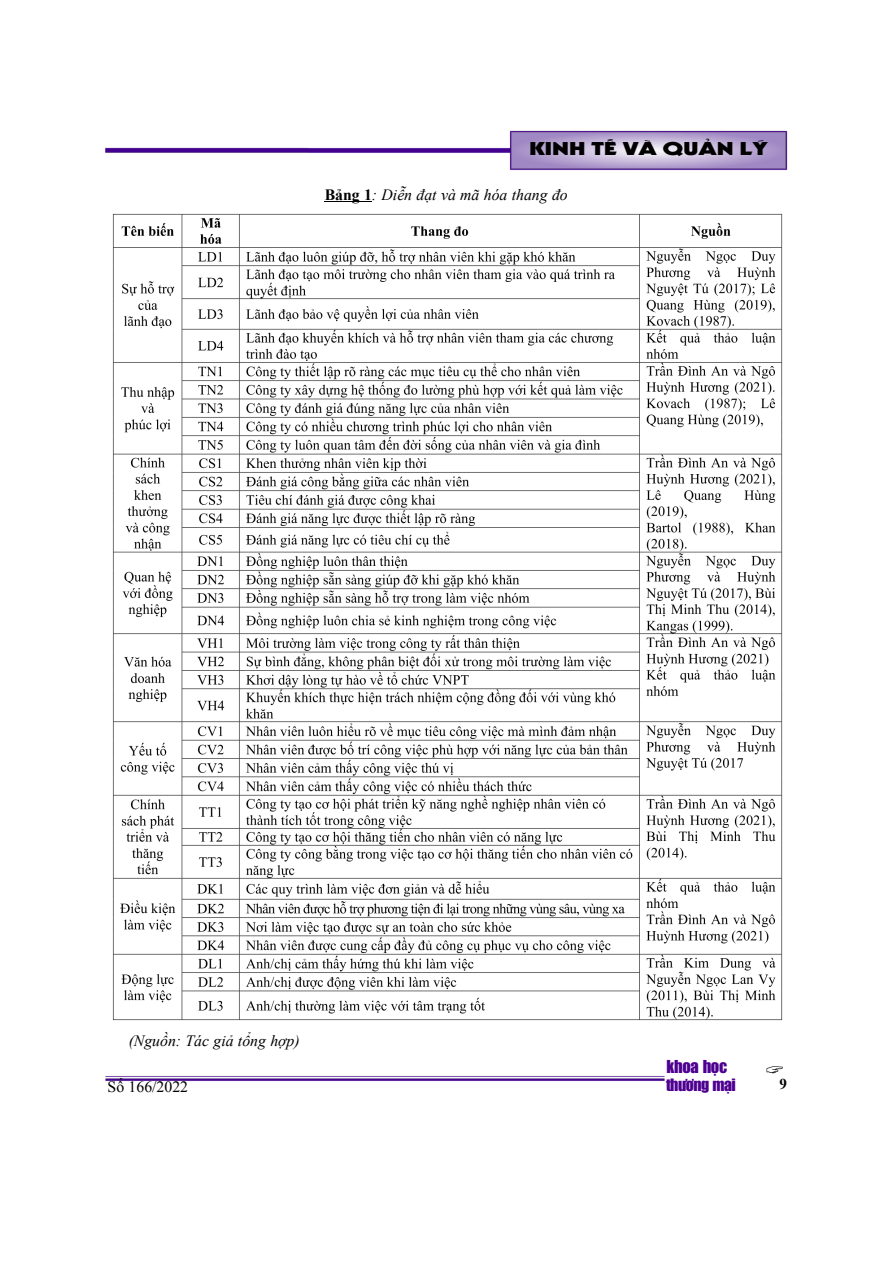
<style>
.page{position:relative;width:893px;height:1263px;background:#fff}
.page>*{position:absolute;margin:0;border:0;box-sizing:border-box;transform-origin:0 0}
.t1{font:18px "UTM Kabel KT";color:#000;scale:1.45 1}
.t2{font:16.5px "UTM Impact";letter-spacing:-.02em;color:#4e0091}
.t3{font:italic 15.75px "Times New Roman";color:#000}
.t4{font:15.75px "Times New Roman";color:#000}
.t5{font:15.75px "UTM Impact";letter-spacing:-.035em;color:#4e0091}
.t6{font:700 15px "Times New Roman";color:#000}
.s1{font-weight:700;font-style:normal}
</style>
<div class="page">
<img style="left:105px;top:1076px;width:560px;height:5px">
<img style="left:509px;top:130px;width:279px;height:40px">
<img style="left:105px;top:147px;width:409px;height:7px">
<div style="left:664px;top:1077px;width:82px;height:26px;background:#fff"></div>
<hr style="left:325px;top:201px;width:47px;height:1px;background:#000">
<img style="left:112px;top:213px;width:671px;height:808px">
<p class="t1" style="left:529px;top:137px;width:166px">KINH TẾ VÀ QUẢN LÝ</p>
<p class="t3" style="left:325px;top:186px;width:244px"><span class="s1">Bảng 1</span>: Diễn đạt và mã hóa thang đo</p>
<p class="t3" style="left:129px;top:1032px;width:172px">(Nguồn: Tác giả tổng hợp)</p>
<p class="t4" style="left:108px;top:1078px;width:82px">Số 166/2022</p>
<p class="t2" style="left:666px;top:1055px;width:62px">khoa học</p>
<p class="t5" style="left:666px;top:1074px;width:71px">thương mại</p>
<p class="t6" style="left:779px;top:1076px;width:9px">9</p>
</div>
